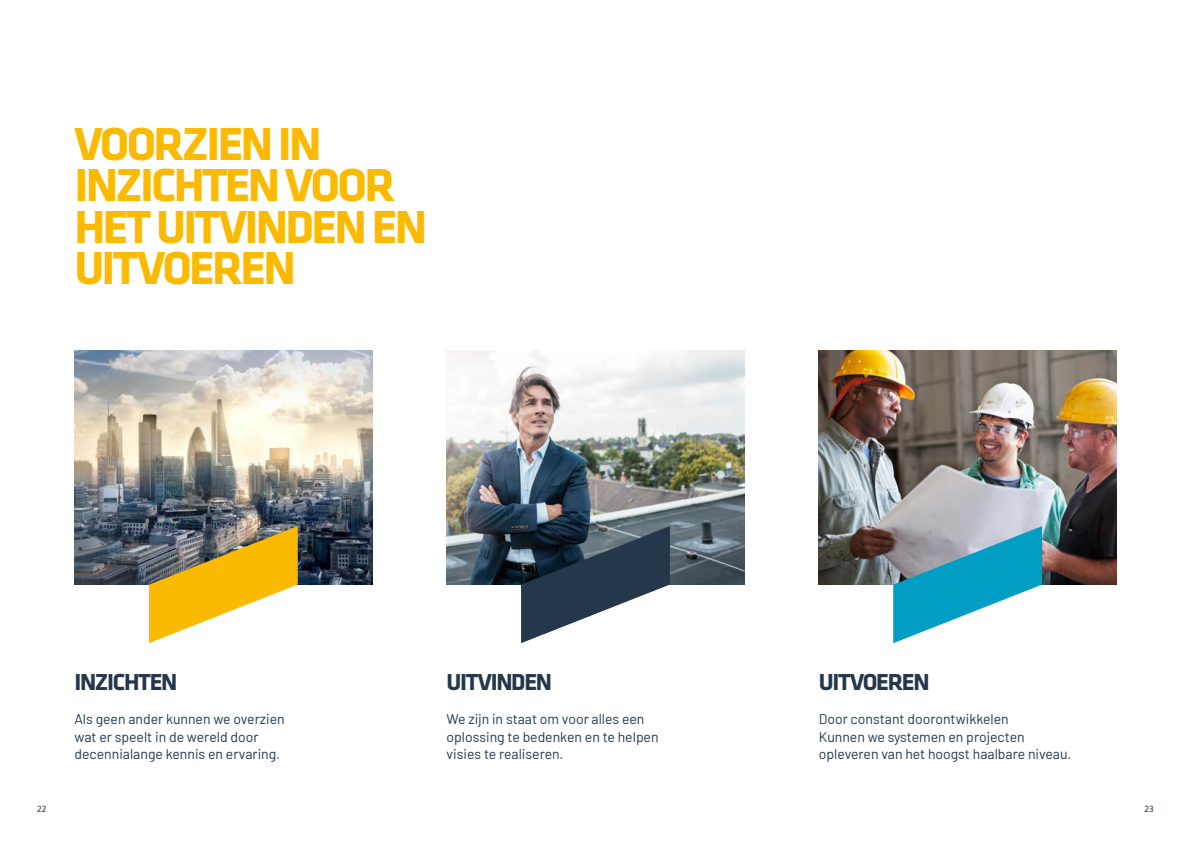
<style>
.page{position:relative;width:1191px;height:842px;background:#fff}
.page>*{position:absolute;margin:0;border:0;box-sizing:border-box;transform-origin:0 0}
.t1{font:700 48px/41.3px "Klavika";letter-spacing:-.055em;color:#fbba00}
.t2{font:700 24px "Klavika";letter-spacing:-.055em;color:#24374b}
.t3{font:14px/17.6px "Barlow";color:#24374b}
.t4{font:9.5px "Klavika";color:#24374b}
</style>
<div class="page">
<img style="left:446px;top:351px;width:298px;height:234px">
<img style="left:819px;top:351px;width:297px;height:234px">
<img style="left:74px;top:351px;width:298px;height:234px">
<svg style="left:149px;top:526px;width:149px;height:117px"></svg>
<svg style="left:521px;top:526px;width:149px;height:117px"></svg>
<svg style="left:893px;top:526px;width:149px;height:117px"></svg>
<h1 class="t1" style="left:74px;top:121px;width:354px">VOORZIEN IN<br>INZICHTEN VOOR<br>HET UITVINDEN EN<br>UITVOEREN</h1>
<h2 class="t2" style="left:74px;top:665px;width:104px">INZICHTEN</h2>
<p class="t3" style="left:74px;top:709px;width:212px">Als geen ander kunnen we overzien wat er speelt in de wereld door decennialange kennis en ervaring.</p>
<h2 class="t2" style="left:446px;top:665px;width:107px">UITVINDEN</h2>
<p class="t3" style="left:446px;top:709px;width:213px">We zijn in staat om voor alles een oplossing te bedenken en te helpen visies te realiseren.</p>
<h2 class="t2" style="left:819px;top:665px;width:112px">UITVOEREN</h2>
<p class="t3" style="left:819px;top:709px;width:254px">Door constant doorontwikkelen<br>Kunnen we systemen en projecten opleveren van het hoogst haalbare niveau.</p>
<p class="t4" style="left:37px;top:803px;width:11px">22</p>
<p class="t4" style="left:1144px;top:803px;width:11px">23</p>
</div>
